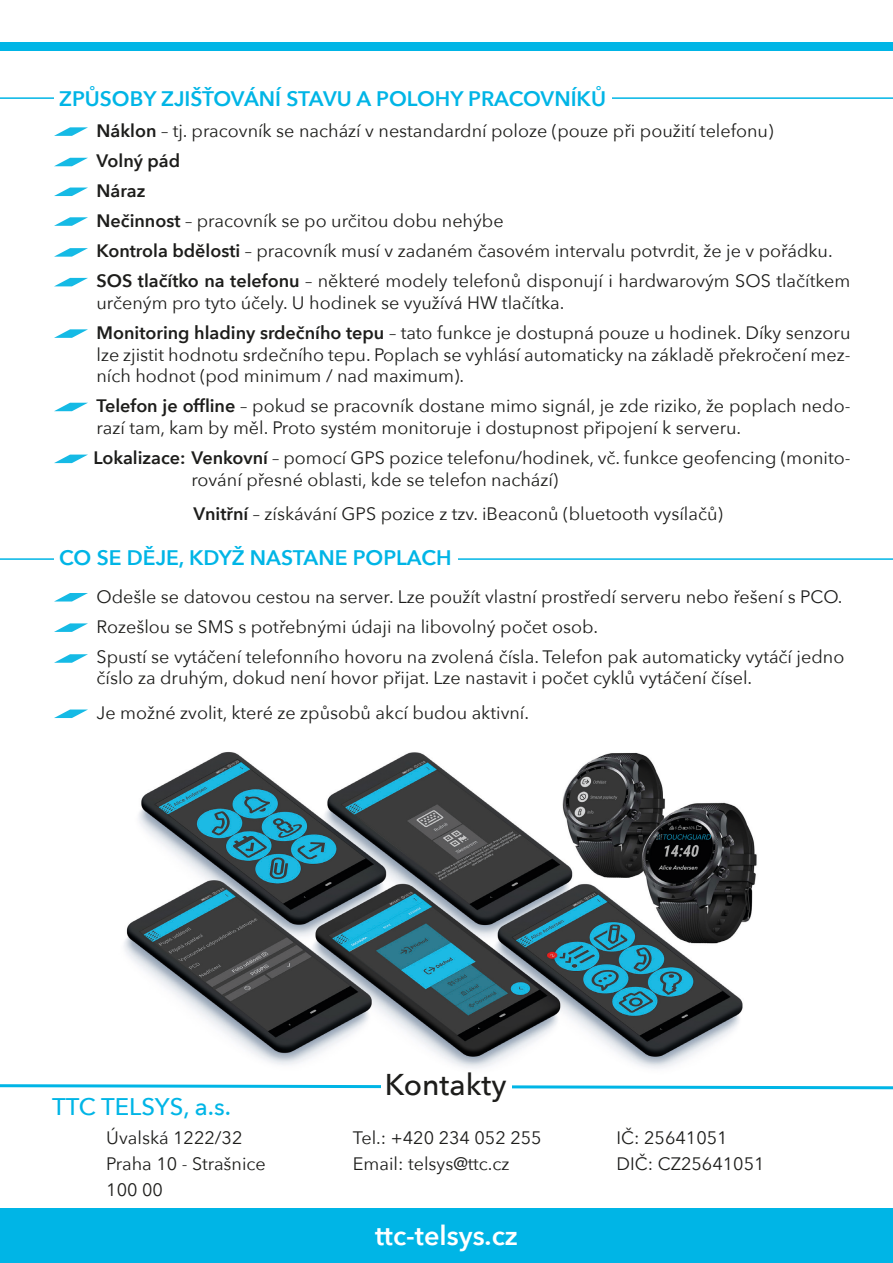
<style>
.page{position:relative;width:893px;height:1263px;background:#fff}
.page>*{position:absolute;margin:0;border:0;box-sizing:border-box;transform-origin:0 0}
.t1{font:500 30px "Avenir Next";color:#1d1d1b}
.t2{font:600 27px "Avenir Next";color:#fff}
.t3{font:500 24px "Avenir Next";color:#00b5e6}
.t4{font:600 21px "Avenir Next";color:#00b5e6}
.t5{font:18px/21.6px "Avenir Next";color:#1d1d1b}
.t6{font:600 18px "Avenir Next";color:#1d1d1b}
.s1{font-weight:600}
</style>
<div class="page">
<img style="left:124px;top:752px;width:633px;height:317px">
<div style="left:0;top:1209px;width:893px;height:54px;background:#00b5e6"></div>
<svg style="left:0;top:1084px;width:893px;height:6px"></svg>
<svg style="left:54px;top:127px;width:34px;height:9px"></svg>
<svg style="left:54px;top:217px;width:34px;height:9px"></svg>
<svg style="left:54px;top:329px;width:34px;height:9px"></svg>
<svg style="left:54px;top:455px;width:33px;height:8px"></svg>
<svg style="left:54px;top:403px;width:34px;height:8px"></svg>
<hr style="left:0;top:97px;width:893px;height:2px;background:#00b5e6">
<div style="left:54px;top:85px;width:557px;height:31px;background:#fff"></div>
<div style="left:0;top:43px;width:893px;height:8px;background:#00b5e6"></div>
<svg style="left:54px;top:188px;width:33px;height:8px"></svg>
<svg style="left:54px;top:158px;width:34px;height:8px"></svg>
<svg style="left:54px;top:248px;width:34px;height:9px"></svg>
<svg style="left:55px;top:278px;width:33px;height:8px"></svg>
<svg style="left:55px;top:593px;width:33px;height:8px"></svg>
<hr style="left:0;top:558px;width:893px;height:2px;background:#00b5e6">
<div style="left:54px;top:544px;width:403px;height:31px;background:#fff"></div>
<svg style="left:54px;top:654px;width:34px;height:9px"></svg>
<svg style="left:54px;top:623px;width:34px;height:9px"></svg>
<svg style="left:54px;top:709px;width:34px;height:9px"></svg>
<hr style="left:381px;top:1085px;width:131px;height:4px;background:#fff">
<p class="t4" style="left:59px;top:81px;width:548px">ZPŮSOBY ZJIŠŤOVÁNÍ STAVU A POLOHY PRACOVNÍKŮ</p>
<p class="t5" style="left:97px;top:119px;width:678px"><span class="s1">Náklon</span> – tj. pracovník se nachází v nestandardní poloze (pouze při použití telefonu)</p>
<p class="t6" style="left:97px;top:145px;width:85px">Volný pád</p>
<p class="t6" style="left:97px;top:175px;width:50px">Náraz</p>
<p class="t5" style="left:97px;top:209px;width:409px"><span class="s1">Nečinnost</span> – pracovník se po určitou dobu nehýbe</p>
<p class="t5" style="left:97px;top:239px;width:738px"><span class="s1">Kontrola bdělosti</span> – pracovník musí v zadaném časovém intervalu potvrdit, že je v pořádku.</p>
<p class="t5" style="left:97px;top:270px;width:755px"><span class="s1">SOS tlačítko na telefonu</span> – některé modely telefonů disponují i hardwarovým SOS tlačítkem určeným pro tyto účely. U hodinek se využívá HW tlačítka.</p>
<p class="t5" style="left:97px;top:321px;width:755px;text-align:justify"><span class="s1">Monitoring hladiny srdečního tepu</span> – tato funkce je dostupná pouze u hodinek. Díky senzoru lze zjistit hodnotu srdečního tepu. Poplach se vyhlásí automaticky na základě překročení mez&shy;ních hodnot (pod minimum / nad maximum).</p>
<p class="t5" style="left:97px;top:395px;width:755px"><span class="s1">Telefon je offline</span> – pokud se pracovník dostane mimo signál, je zde riziko, že poplach nedo&shy;razí tam, kam by měl. Proto systém monitoruje i dostupnost připojení k serveru.</p>
<p class="t5" style="left:94px;top:446px;width:758px"><span class="s1">Lokalizace: Venkovní</span> – pomocí GPS pozice telefonu/hodinek, vč. funkce geofencing (monito-</p>
<p class="t5" style="left:191px;top:468px;width:368px">rování přesné oblasti, kde se telefon nachází)</p>
<p class="t5" style="left:193px;top:502px;width:531px"><span class="s1">Vnitřní</span> – získávání GPS pozice z tzv. iBeaconů (bluetooth vysílačů)</p>
<p class="t4" style="left:59px;top:540px;width:394px">CO SE DĚJE, KDYŽ NASTANE POPLACH</p>
<p class="t5" style="left:97px;top:585px;width:747px">Odešle se datovou cestou na server. Lze použít vlastní prostředí serveru nebo řešení s PCO.</p>
<p class="t5" style="left:97px;top:615px;width:503px">Rozešlou se SMS s potřebnými údaji na libovolný počet osob.</p>
<p class="t5" style="left:97px;top:645px;width:749px">Spustí se vytáčení telefonního hovoru na zvolená čísla. Telefon pak automaticky vytáčí jedno číslo za druhým, dokud není hovor přijat. Lze nastavit i počet cyklů vytáčení čísel.</p>
<p class="t5" style="left:97px;top:701px;width:434px">Je možné zvolit, které ze způsobů akcí budou aktivní.</p>
<p class="t3" style="left:52px;top:1086px;width:180px">TTC TELSYS, a.s.</p>
<p class="t5" style="left:106px;top:1126px;width:138px">Úvalská 1222/32</p>
<p class="t5" style="left:106px;top:1152px;width:161px">Praha 10 - Strašnice</p>
<p class="t5" style="left:106px;top:1178px;width:58px">100 00</p>
<p class="t1" style="left:385px;top:1059px;width:123px">Kontakty</p>
<p class="t5" style="left:353px;top:1126px;width:190px">Tel.: +420 234 052 255</p>
<p class="t5" style="left:353px;top:1152px;width:158px">Email: telsys@ttc.cz</p>
<p class="t2" style="left:375px;top:1213px;width:144px">ttc-telsys.cz</p>
<p class="t5" style="left:617px;top:1126px;width:113px">IČ: 25641051</p>
<p class="t5" style="left:617px;top:1152px;width:149px">DIČ: CZ25641051</p>
</div>
